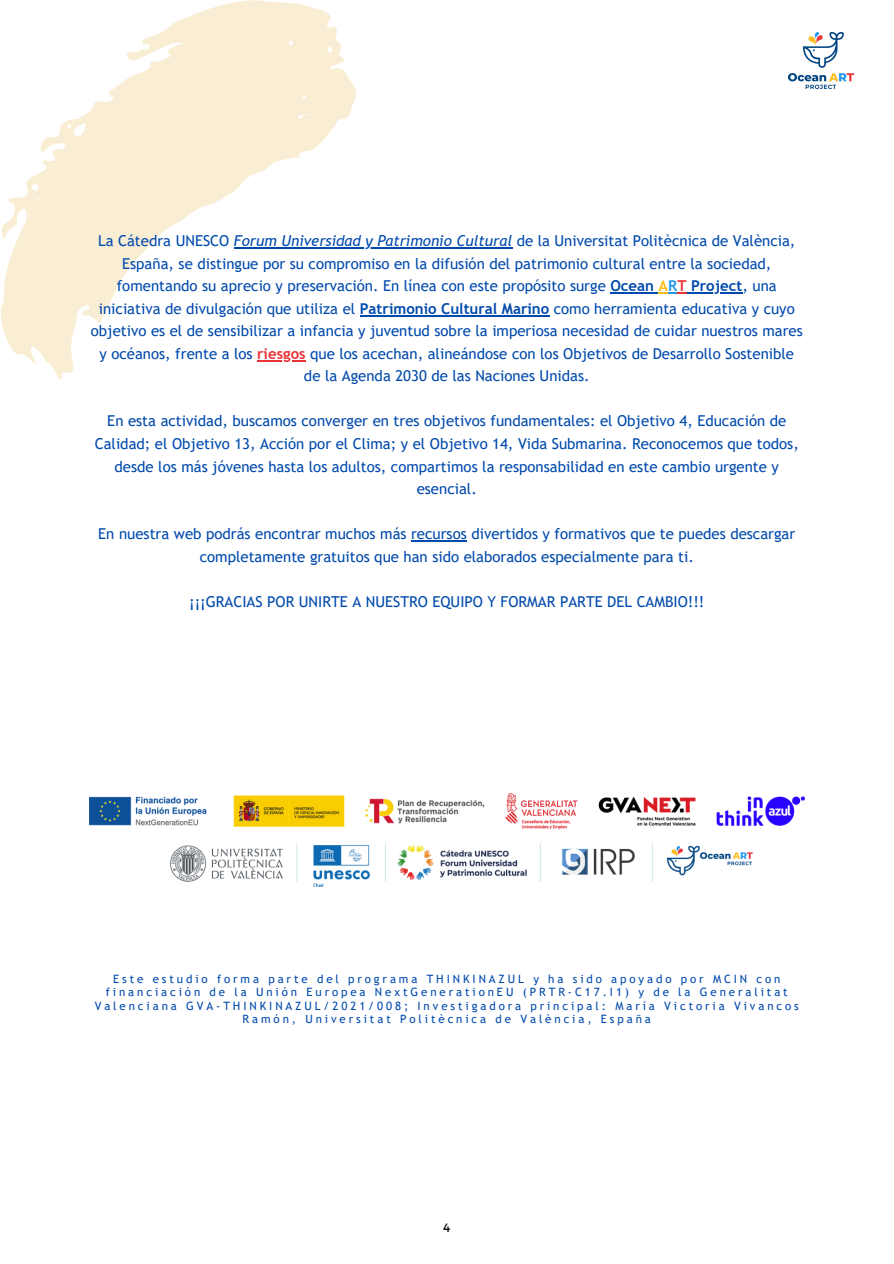
<style>
.page{position:relative;width:894px;height:1264px;background:#fff}
.page>*{position:absolute;margin:0;border:0;box-sizing:border-box;transform-origin:0 0}
.t1{font:15px/22.5px "Trebuchet MS";color:#004aad;text-align:center}
.t2{font:12px "Montserrat";color:#000}
.t3{font:11.55px/13.4px "Trebuchet MS";letter-spacing:.25em;color:#004aad;text-align:center}
.s1{font-style:italic}
.s2{font-weight:700}
.s3{font-weight:700;color:#ffbd1a}
.s4{font-weight:700;color:#2497ed}
.s5{font-weight:700;color:#eb3338}
</style>
<div class="page">
<svg style="left:1px;top:0;width:355px;height:380px"></svg>
<img style="left:788px;top:33px;width:65px;height:56px">
<hr style="left:234px;top:247px;width:278px;height:2px;background:#004aad">
<hr style="left:610px;top:292px;width:48px;height:2px;background:#004aad">
<svg style="left:658px;top:292px;width:28px;height:2px"></svg>
<hr style="left:686px;top:292px;width:56px;height:2px;background:#004aad">
<hr style="left:360px;top:315px;width:189px;height:1px;background:#004aad">
<hr style="left:257px;top:360px;width:48px;height:1px;background:#eb3338">
<hr style="left:411px;top:540px;width:55px;height:1px;background:#004aad">
<img style="left:89px;top:793px;width:715px;height:94px">
<p class="t1" style="left:91px;top:230px;width:713px">La Cátedra UNESCO <span class="s1">Forum Universidad y Patrimonio Cultural</span> de la Universitat Politècnica de València, España, se distingue por su compromiso en la difusión del patrimonio cultural entre la sociedad, fomentando su aprecio y preservación. En línea con este propósito surge <span class="s2">Ocean</span> <span class="s3">A</span><span class="s4">R</span><span class="s5">T</span> <span class="s2">Project</span>, una iniciativa de divulgación que utiliza el <span class="s2">Patrimonio Cultural Marino</span> como herramienta educativa y cuyo objetivo es el de sensibilizar a infancia y juventud sobre la imperiosa necesidad de cuidar nuestros mares y océanos, frente a los <span class="s5">riesgos</span> que los acechan, alineándose con los Objetivos de Desarrollo Sostenible de la Agenda 2030 de las Naciones Unidas.</p>
<p class="t1" style="left:95px;top:410px;width:705px">En esta actividad, buscamos converger en tres objetivos fundamentales: el Objetivo 4, Educación de Calidad; el Objetivo 13, Acción por el Clima; y el Objetivo 14, Vida Submarina. Reconocemos que todos, desde los más jóvenes hasta los adultos, compartimos la responsabilidad en este cambio urgente y esencial.</p>
<p class="t1" style="left:98px;top:522px;width:698px">En nuestra web podrás encontrar muchos más recursos divertidos y formativos que te puedes descargar completamente gratuitos que han sido elaborados especialmente para ti.</p>
<p class="t1" style="left:189px;top:590px;width:516px">¡¡¡GRACIAS POR UNIRTE A NUESTRO EQUIPO Y FORMAR PARTE DEL CAMBIO!!!</p>
<p class="t3" style="left:95px;top:971px;width:705px">Este estudio forma parte del programa THINKINAZUL y ha sido apoyado por MCIN con financiación de la Unión Europea NextGenerationEU (PRTR-C17.I1) y de la Generalitat Valenciana GVA-THINKINAZUL/2021/008; Investigadora principal: María Victoria Vivancos Ramón, Universitat Politècnica de València, España</p>
<p class="t2" style="left:443px;top:1220px;width:9px">4</p>
</div>
